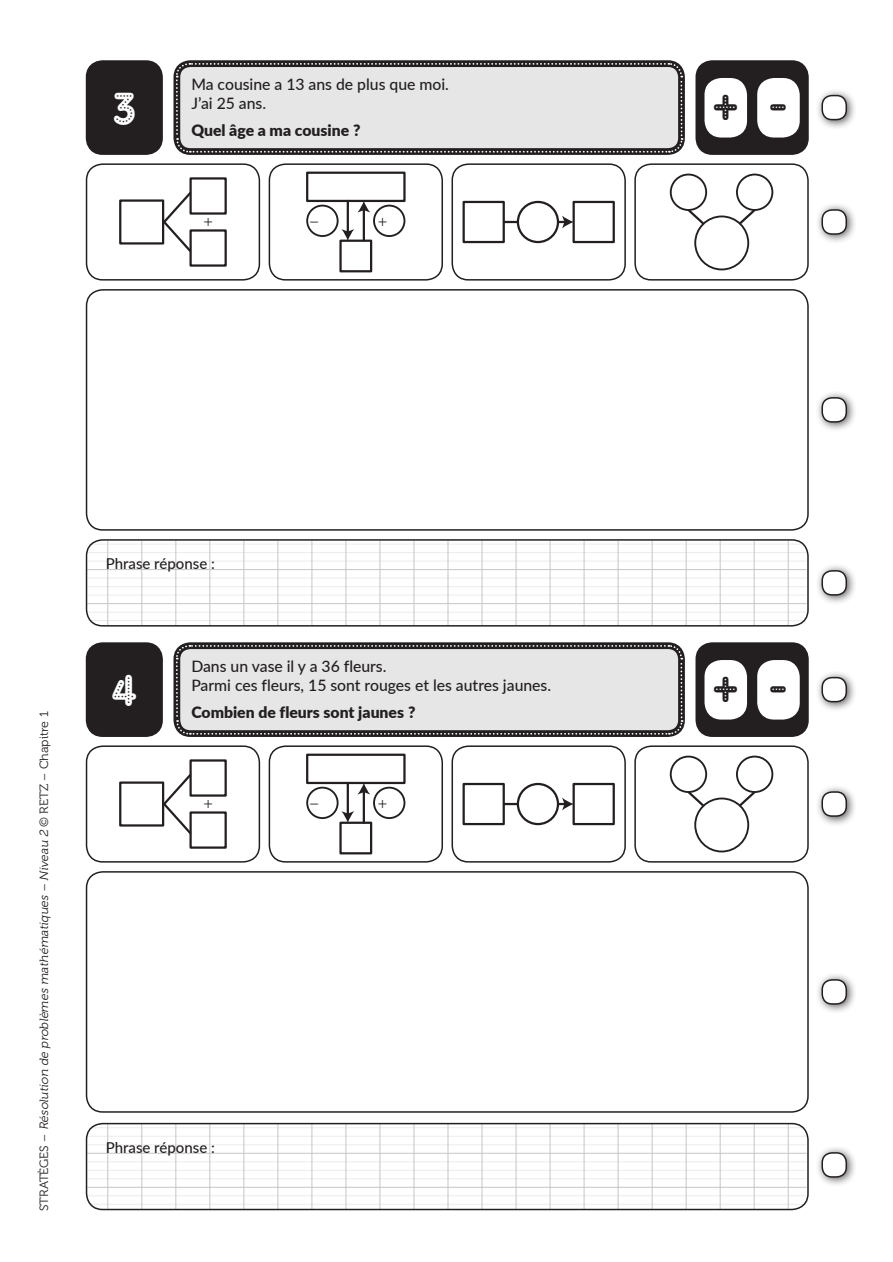
<style>
.page{position:relative;width:893px;height:1262px;background:#fff}
.page>*{position:absolute;margin:0;border:0;box-sizing:border-box;transform-origin:0 0}
.t1{font:45px "Adam Gorry Lights";color:#231f20;scale:.95 1}
.t2{font:45px "Adam Gorry Lights";color:#fff;scale:.95 1}
.t3{font:500 15.75px/18.9px "Lato";color:#231f20}
.t4{font:900 15.75px "Lato";color:#231f20}
.t5{font:500 15px "Lato";color:#231f20}
.t6{font:italic 12px "Museo 300";color:#231f20;scale:1.04 1}
.s1{font-style:normal}
</style>
<div class="page">
<div style="left:700px;top:65px;width:104px;height:85px;background:#231f20;border-radius:13px"></div>
<div style="left:695px;top:60px;width:114px;height:95px;border:9px solid #231f20;border-radius:13px"></div>
<div style="left:704px;top:78px;width:43px;height:60px;background:#fff;border-radius:17px"></div>
<div style="left:757px;top:78px;width:43px;height:60px;background:#fff;border-radius:17px"></div>
<div style="left:700px;top:647px;width:104px;height:85px;background:#231f20;border-radius:13px"></div>
<div style="left:695px;top:642px;width:114px;height:95px;border:9px solid #231f20;border-radius:13px"></div>
<div style="left:704px;top:660px;width:43px;height:59px;background:#fff;border-radius:17px"></div>
<div style="left:757px;top:660px;width:43px;height:59px;background:#fff;border-radius:17px"></div>
<div style="left:90px;top:65px;width:68px;height:85px;background:#231f20;border-radius:13px"></div>
<div style="left:86px;top:60px;width:77px;height:95px;border:9px solid #231f20;border-radius:13px"></div>
<div style="left:90px;top:647px;width:68px;height:85px;background:#231f20;border-radius:13px"></div>
<div style="left:86px;top:642px;width:77px;height:95px;border:9px solid #231f20;border-radius:13px"></div>
<div style="left:86px;top:289px;width:723px;height:242px;border:2px solid #231f20;border-radius:16px"></div>
<div style="left:86px;top:871px;width:723px;height:241px;border:2px solid #231f20;border-radius:16px"></div>
<div style="left:119px;top:199px;width:45px;height:45px;border:2px solid #231f20"></div>
<div style="left:189px;top:177px;width:38px;height:38px;border:2px solid #231f20"></div>
<div style="left:189px;top:229px;width:38px;height:38px;border:2px solid #231f20"></div>
<svg style="left:161px;top:190px;width:32px;height:64px"></svg>
<div style="left:86px;top:163px;width:174px;height:118px;border:2px solid #231f20;border-radius:16px"></div>
<div style="left:306px;top:205px;width:33px;height:32px;border:2px solid #231f20;border-radius:50%"></div>
<div style="left:339px;top:240px;width:33px;height:32px;border:2px solid #231f20"></div>
<div style="left:306px;top:172px;width:100px;height:30px;border:2px solid #231f20"></div>
<hr style="left:347px;top:201px;width:2px;height:31px;background:#231f20">
<svg style="left:341px;top:229px;width:13px;height:12px"></svg>
<hr style="left:363px;top:209px;width:2px;height:32px;background:#231f20">
<svg style="left:357px;top:201px;width:13px;height:11px"></svg>
<div style="left:373px;top:205px;width:32px;height:32px;border:2px solid #231f20;border-radius:50%"></div>
<div style="left:269px;top:163px;width:174px;height:118px;border:2px solid #231f20;border-radius:16px"></div>
<hr style="left:504px;top:221px;width:61px;height:2px;background:#231f20">
<svg style="left:562px;top:216px;width:10px;height:12px"></svg>
<div style="left:462px;top:201px;width:43px;height:42px;border:2px solid #231f20"></div>
<div style="left:572px;top:201px;width:43px;height:42px;border:2px solid #231f20"></div>
<div style="left:518px;top:202px;width:40px;height:40px;background:#fff;border-radius:50%"></div>
<div style="left:517px;top:201px;width:42px;height:42px;border:2px solid #231f20;border-radius:50%"></div>
<div style="left:451px;top:163px;width:175px;height:118px;border:2px solid #231f20;border-radius:16px"></div>
<div style="left:736px;top:174px;width:37px;height:37px;border:2px solid #231f20;border-radius:50%"></div>
<div style="left:670px;top:174px;width:37px;height:37px;border:2px solid #231f20;border-radius:50%"></div>
<svg style="left:685px;top:207px;width:23px;height:21px"></svg>
<svg style="left:735px;top:207px;width:23px;height:21px"></svg>
<div style="left:695px;top:216px;width:53px;height:53px;background:#fff;border-radius:50%"></div>
<div style="left:694px;top:215px;width:55px;height:55px;border:2px solid #231f20;border-radius:50%"></div>
<div style="left:634px;top:163px;width:175px;height:118px;border:2px solid #231f20;border-radius:16px"></div>
<div style="left:119px;top:781px;width:45px;height:45px;border:2px solid #231f20"></div>
<div style="left:189px;top:759px;width:38px;height:37px;border:2px solid #231f20"></div>
<div style="left:189px;top:811px;width:38px;height:37px;border:2px solid #231f20"></div>
<svg style="left:161px;top:772px;width:32px;height:64px"></svg>
<div style="left:86px;top:745px;width:174px;height:117px;border:2px solid #231f20;border-radius:16px"></div>
<div style="left:306px;top:786px;width:33px;height:33px;border:2px solid #231f20;border-radius:50%"></div>
<div style="left:339px;top:821px;width:33px;height:33px;border:2px solid #231f20"></div>
<div style="left:306px;top:753px;width:100px;height:31px;border:2px solid #231f20"></div>
<hr style="left:347px;top:783px;width:2px;height:31px;background:#231f20">
<svg style="left:341px;top:811px;width:13px;height:12px"></svg>
<hr style="left:363px;top:791px;width:2px;height:32px;background:#231f20">
<svg style="left:357px;top:783px;width:13px;height:11px"></svg>
<div style="left:373px;top:786px;width:32px;height:33px;border:2px solid #231f20;border-radius:50%"></div>
<div style="left:269px;top:745px;width:174px;height:117px;border:2px solid #231f20;border-radius:16px"></div>
<hr style="left:504px;top:803px;width:61px;height:2px;background:#231f20">
<svg style="left:562px;top:797px;width:10px;height:13px"></svg>
<div style="left:462px;top:783px;width:43px;height:42px;border:2px solid #231f20"></div>
<div style="left:572px;top:783px;width:43px;height:42px;border:2px solid #231f20"></div>
<div style="left:518px;top:784px;width:40px;height:40px;background:#fff;border-radius:50%"></div>
<div style="left:517px;top:783px;width:42px;height:42px;border:2px solid #231f20;border-radius:50%"></div>
<div style="left:451px;top:745px;width:175px;height:117px;border:2px solid #231f20;border-radius:16px"></div>
<div style="left:736px;top:755px;width:37px;height:38px;border:2px solid #231f20;border-radius:50%"></div>
<div style="left:670px;top:755px;width:37px;height:38px;border:2px solid #231f20;border-radius:50%"></div>
<svg style="left:685px;top:789px;width:23px;height:21px"></svg>
<svg style="left:735px;top:789px;width:23px;height:21px"></svg>
<div style="left:695px;top:798px;width:53px;height:53px;background:#fff;border-radius:50%"></div>
<div style="left:694px;top:797px;width:55px;height:55px;border:2px solid #231f20;border-radius:50%"></div>
<div style="left:634px;top:745px;width:175px;height:117px;border:2px solid #231f20;border-radius:16px"></div>
<div style="left:815px;top:202px;width:42px;height:42px;background:#231f20;opacity:.75"></div>
<div style="left:822px;top:210px;width:24px;height:24px;background:#fff;border-radius:10px"></div>
<div style="left:821px;top:209px;width:26px;height:26px;border:2px solid #231f20;border-radius:10px"></div>
<div style="left:815px;top:88px;width:42px;height:42px;background:#231f20;opacity:.75"></div>
<div style="left:822px;top:96px;width:24px;height:24px;background:#fff;border-radius:10px"></div>
<div style="left:821px;top:95px;width:26px;height:25px;border:2px solid #231f20;border-radius:10px"></div>
<div style="left:815px;top:670px;width:42px;height:42px;background:#231f20;opacity:.75"></div>
<div style="left:822px;top:677px;width:24px;height:24px;background:#fff;border-radius:10px"></div>
<div style="left:821px;top:677px;width:26px;height:25px;border:2px solid #231f20;border-radius:10px"></div>
<div style="left:815px;top:784px;width:42px;height:42px;background:#231f20;opacity:.75"></div>
<div style="left:822px;top:792px;width:24px;height:24px;background:#fff;border-radius:10px"></div>
<div style="left:821px;top:791px;width:26px;height:26px;border:2px solid #231f20;border-radius:10px"></div>
<div style="left:815px;top:390px;width:42px;height:42px;background:#231f20;opacity:.75"></div>
<div style="left:822px;top:398px;width:24px;height:24px;background:#fff;border-radius:10px"></div>
<div style="left:821px;top:397px;width:26px;height:26px;border:2px solid #231f20;border-radius:10px"></div>
<div style="left:815px;top:972px;width:42px;height:42px;background:#231f20;opacity:.75"></div>
<div style="left:822px;top:980px;width:24px;height:24px;background:#fff;border-radius:10px"></div>
<div style="left:821px;top:979px;width:26px;height:25px;border:2px solid #231f20;border-radius:10px"></div>
<div style="left:815px;top:563px;width:42px;height:42px;background:#231f20;opacity:.75"></div>
<div style="left:822px;top:571px;width:24px;height:24px;background:#fff;border-radius:10px"></div>
<div style="left:821px;top:570px;width:26px;height:25px;border:2px solid #231f20;border-radius:10px"></div>
<div style="left:815px;top:1145px;width:42px;height:42px;background:#231f20;opacity:.75"></div>
<div style="left:822px;top:1153px;width:24px;height:24px;background:#fff;border-radius:10px"></div>
<div style="left:821px;top:1152px;width:26px;height:25px;border:2px solid #231f20;border-radius:10px"></div>
<div style="left:173px;top:60px;width:512px;height:95px;border:7px solid #231f20;border-radius:14px"></div>
<svg style="left:175px;top:62px;width:508px;height:92px;background:#cfcece"></svg>
<div style="left:173px;top:642px;width:512px;height:95px;border:7px solid #231f20;border-radius:14px"></div>
<svg style="left:175px;top:644px;width:508px;height:91px;background:#d0d0d0"></svg>
<svg style="left:87px;top:541px;width:719px;height:84px"></svg>
<div style="left:86px;top:539px;width:723px;height:87px;border:2px solid #231f20;border-radius:16px"></div>
<svg style="left:87px;top:1124px;width:719px;height:85px"></svg>
<div style="left:86px;top:1123px;width:723px;height:87px;border:2px solid #231f20;border-radius:16px"></div>
<h1 class="t2" style="left:112px;top:82px;width:27px">3</h1>
<p class="t3" style="left:191px;top:75px;width:259px">Ma cousine a 13 ans de plus que moi.<br>J’ai 25 ans.</p>
<p class="t4" style="left:191px;top:118px;width:171px">Quel âge a ma cousine ?</p>
<h1 class="t1" style="left:712px;top:81px;width:81px">+ -</h1>
<p class="t6" style="left:37px;top:1211px;width:482px;rotate:-90deg"><span class="s1">S T R AT È G E S –</span> Résolution de problèmes mathématiques – Niveau 2 <span class="s1">© R E T Z – C h a p i t r e 1</span></p>
<p class="t5" style="left:106px;top:552px;width:111px">Phrase réponse :</p>
<h1 class="t2" style="left:112px;top:664px;width:28px">4</h1>
<p class="t3" style="left:191px;top:656px;width:361px">Dans un vase il y a 36 fleurs.<br>Parmi ces fleurs, 15 sont rouges et les autres jaunes.</p>
<p class="t4" style="left:191px;top:700px;width:226px">Combien de fleurs sont jaunes ?</p>
<p class="t5" style="left:106px;top:1136px;width:111px">Phrase réponse :</p>
<h1 class="t1" style="left:712px;top:663px;width:81px">+ -</h1>
</div>
